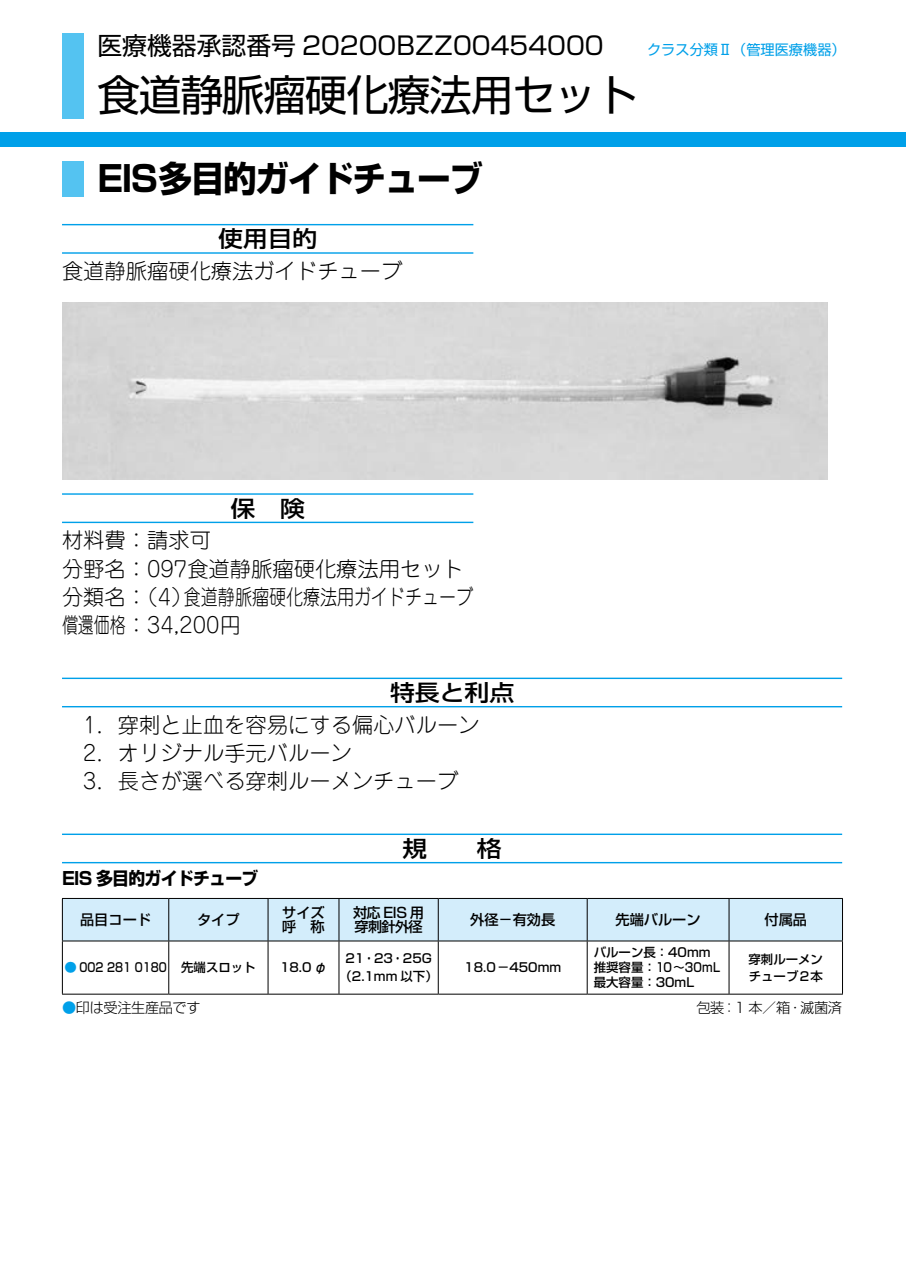
<style>
.page{position:relative;width:906px;height:1288px;background:#fff}
.page>*{position:absolute;margin:0;border:0;box-sizing:border-box;transform-origin:0 0}
.t1{font:42.5px "Shin Go Pro";letter-spacing:-.025em;color:#000}
.t2{font:700 35.5px "Shin Go Pro";letter-spacing:-.04em;color:#000;scale:.95 1}
.t3{font:24.75px "Shin Go Pro";color:#000}
.t4{font:500 22.25px "Shin Go Pro";color:#000;scale:1.11 1}
.t5{font:300 21.25px/28.2px "Jun 101 Pro";color:#000}
.t6{font:700 17.75px "Shin Go Pro";letter-spacing:-.04em;color:#000;scale:.95 1}
.t7{font:500 14.25px/14.2px "Shin Go Pro";color:#000}
.t8{font:300 14.25px "Shin Go Pro";letter-spacing:-.025em;color:#000}
.t9{font:14.25px "Shin Go Pro";color:#00a0e9}
.t10{font:500 14.25px/14.2px "Shin Go Pro";letter-spacing:-.05em;color:#000}
.t11{font:500 12.5px/15px "Shin Go Pro";color:#000}
.t12{font:500 12.5px "Shin Go Pro";color:#000;scale:.85 1}
.s1{font-weight:300;color:#00a0e9}
.s2{color:#00a0e9}
</style>
<div class="page">
<div style="left:0;top:132px;width:905px;height:15px;background:#00a0e9"></div>
<div style="left:62px;top:33px;width:21px;height:85px;background:#54c3f1"></div>
<div style="left:62px;top:161px;width:21px;height:35px;background:#54c3f1"></div>
<img style="left:62px;top:303px;width:765px;height:177px">
<hr style="left:62px;top:833px;width:780px;height:2px;background:#00a0e9">
<hr style="left:62px;top:862px;width:780px;height:1px;background:#00a0e9">
<hr style="left:62px;top:224px;width:411px;height:1px;background:#00a0e9">
<hr style="left:62px;top:252px;width:411px;height:2px;background:#00a0e9">
<hr style="left:62px;top:493px;width:411px;height:2px;background:#00a0e9">
<hr style="left:62px;top:522px;width:411px;height:1px;background:#00a0e9">
<hr style="left:62px;top:677px;width:780px;height:2px;background:#00a0e9">
<hr style="left:62px;top:706px;width:780px;height:1px;background:#00a0e9">
<div style="left:63px;top:899px;width:778px;height:41px;background:#d3edfb"></div>
<hr style="left:62px;top:898px;width:107px;height:1px;background:#000">
<hr style="left:62px;top:899px;width:1px;height:41px;background:#000">
<hr style="left:169px;top:898px;width:99px;height:1px;background:#000">
<hr style="left:168px;top:899px;width:1px;height:41px;background:#000">
<hr style="left:268px;top:898px;width:71px;height:1px;background:#000">
<hr style="left:267px;top:899px;width:1px;height:41px;background:#000">
<hr style="left:339px;top:898px;width:99px;height:1px;background:#000">
<hr style="left:338px;top:899px;width:1px;height:41px;background:#000">
<hr style="left:438px;top:898px;width:149px;height:1px;background:#000">
<hr style="left:438px;top:899px;width:1px;height:41px;background:#000">
<hr style="left:587px;top:898px;width:141px;height:1px;background:#000">
<hr style="left:586px;top:899px;width:1px;height:41px;background:#000">
<hr style="left:728px;top:898px;width:114px;height:1px;background:#000">
<hr style="left:728px;top:899px;width:1px;height:41px;background:#000">
<hr style="left:841px;top:899px;width:1px;height:41px;background:#000">
<hr style="left:62px;top:940px;width:107px;height:1px;background:#000">
<hr style="left:62px;top:941px;width:1px;height:52px;background:#000">
<hr style="left:169px;top:940px;width:99px;height:1px;background:#000">
<hr style="left:168px;top:941px;width:1px;height:52px;background:#000">
<hr style="left:268px;top:940px;width:71px;height:1px;background:#000">
<hr style="left:267px;top:941px;width:1px;height:52px;background:#000">
<hr style="left:339px;top:940px;width:99px;height:1px;background:#000">
<hr style="left:338px;top:941px;width:1px;height:52px;background:#000">
<hr style="left:438px;top:940px;width:149px;height:1px;background:#000">
<hr style="left:438px;top:941px;width:1px;height:52px;background:#000">
<hr style="left:587px;top:940px;width:141px;height:1px;background:#000">
<hr style="left:586px;top:941px;width:1px;height:52px;background:#000">
<hr style="left:728px;top:940px;width:114px;height:1px;background:#000">
<hr style="left:728px;top:941px;width:1px;height:52px;background:#000">
<hr style="left:841px;top:941px;width:1px;height:52px;background:#000">
<hr style="left:62px;top:993px;width:107px;height:1px;background:#000">
<hr style="left:169px;top:993px;width:99px;height:1px;background:#000">
<hr style="left:268px;top:993px;width:71px;height:1px;background:#000">
<hr style="left:339px;top:993px;width:99px;height:1px;background:#000">
<hr style="left:438px;top:993px;width:149px;height:1px;background:#000">
<hr style="left:587px;top:993px;width:141px;height:1px;background:#000">
<hr style="left:728px;top:993px;width:114px;height:1px;background:#000">
<p class="t3" style="left:97px;top:25px;width:507px">医療機器承認番号 20200BZZ00454000</p>
<p class="t9" style="left:647px;top:38px;width:200px">クラス分類Ⅱ（管理医療機器）</p>
<h1 class="t1" style="left:97px;top:60px;width:542px">食道静脈瘤硬化療法用セット</h1>
<h2 class="t2" style="left:97px;top:150px;width:407px">EIS多目的ガイドチューブ</h2>
<p class="t4" style="left:218px;top:221px;width:91px">使用目的</p>
<p class="t5" style="left:62px;top:254px;width:342px">食道静脈瘤硬化療法ガイドチューブ</p>
<p class="t4" style="left:230px;top:490px;width:69px">保　険</p>
<p class="t5" style="left:62px;top:523px;width:412px">材料費：請求可<br>分野名：097食道静脈瘤硬化療法用セット分類名：（4）食道静脈瘤硬化療法用ガイドチューブ償還価格：34,200円</p>
<p class="t4" style="left:390px;top:674px;width:113px">特長と利点</p>
<p class="t5" style="left:83px;top:708px;width:398px">1．穿刺と止血を容易にする偏心バルーン<br>2．オリジナル手元バルーン<br>3．長さが選べる穿刺ルーメンチューブ</p>
<p class="t6" style="left:62px;top:864px;width:208px">EIS 多目的ガイドチューブ</p>
<p class="t4" style="left:402px;top:830px;width:91px">規　　格</p>
<p class="t7" style="left:80px;top:911px;width:72px">品目コード</p>
<p class="t7" style="left:197px;top:911px;width:44px">タイプ</p>
<p class="t7" style="left:282px;top:903px;width:44px">サイズ呼　称</p>
<p class="t10" style="left:353px;top:903px;width:72px">対応 EIS 用穿刺針外径</p>
<p class="t7" style="left:470px;top:911px;width:87px">外径−有効長</p>
<p class="t7" style="left:615px;top:911px;width:87px">先端バルーン</p>
<p class="t7" style="left:764px;top:911px;width:44px">付属品</p>
<p class="t12" style="left:64px;top:957px;width:226px"><span class="s1">●</span> 002 281 0180 先端スロット</p>
<p class="t11" style="left:280px;top:958px;width:48px">18.0 φ</p>
<p class="t11" style="left:339px;top:948px;width:100px;line-height:17.8px;text-align:center">21・23・25G（2.1mm 以下）</p>
<p class="t11" style="left:464px;top:958px;width:98px">18.0−450mm</p>
<p class="t11" style="left:593px;top:943px;width:128px">バルーン長：40mm推奨容量：10〜30mL最大容量：30mL</p>
<p class="t11" style="left:748px;top:948px;width:76px;line-height:17.5px">穿刺ルーメンチューブ2本</p>
<p class="t8" style="left:62px;top:996px;width:140px"><span class="s2">●</span>印は受注生産品です</p>
<p class="t8" style="left:696px;top:996px;width:147px">包装：1 本／箱・滅菌済</p>
</div>
